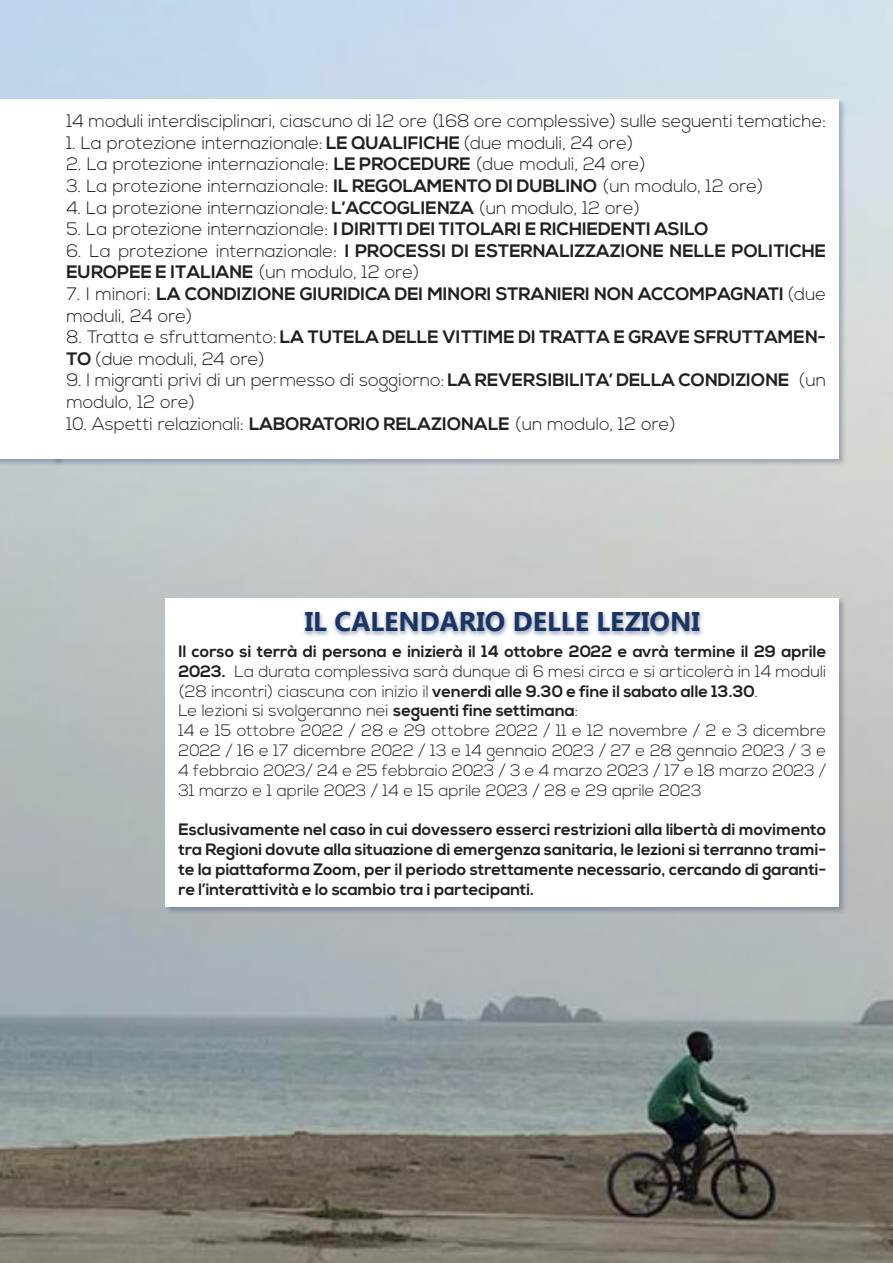
<style>
.page{position:relative;width:893px;height:1263px;background:#fff}
.page>*{position:absolute;margin:0;border:0;box-sizing:border-box;transform-origin:0 0}
.t1{font:700 27px "Ebrima";color:#1b3462}
.t2{font:300 18px/21.6px "Nexa";color:#231f20}
.t3{font:700 18px/21.6px "Nexa";color:#231f20}
.t4{font:700 16.5px/19.8px "Nexa";color:#231f20;text-align:justify}
.t5{font:300 16.5px/19.8px "Nexa";color:#231f20;text-align:justify}
.s1{font-weight:700}
.s2{font-weight:300}
</style>
<div class="page">
<img style="left:0;top:0;width:892px;height:1263px">
<div style="left:164px;top:597px;width:683px;height:318px;background:#1c3363;opacity:.3"></div>
<div style="left:166px;top:598px;width:673px;height:309px;background:#fff"></div>
<div style="left:302px;top:610px;width:403px;height:28px;background:#1c3363;opacity:.5"></div>
<div style="left:0;top:99px;width:58px;height:360px;background:#fff"></div>
<div style="left:52px;top:98px;width:794px;height:369px;background:#1c3363;opacity:.3"></div>
<div style="left:54px;top:99px;width:785px;height:360px;background:#fff"></div>
<p class="t2" style="left:66px;top:111px;width:761px">14 moduli interdisciplinari, ciascuno di 12 ore (168 ore complessive) sulle seguenti tematiche:</p>
<p class="t2" style="left:66px;top:133px;width:568px">1. La protezione internazionale: <span class="s1">LE QUALIFICHE</span> (due moduli, 24 ore)</p>
<p class="t2" style="left:66px;top:154px;width:581px">2. La protezione internazionale: <span class="s1">LE PROCEDURE</span> (due moduli, 24 ore)</p>
<p class="t2" style="left:66px;top:176px;width:699px">3. La protezione internazionale: <span class="s1">IL REGOLAMENTO DI DUBLINO</span> (un modulo, 12 ore)</p>
<p class="t2" style="left:66px;top:197px;width:575px">4. La protezione internazionale: <span class="s1">L’ACCOGLIENZA</span> (un modulo, 12 ore)</p>
<p class="t3" style="left:66px;top:219px;width:644px"><span class="s2">5. La protezione internazionale:</span> I DIRITTI DEI TITOLARI E RICHIEDENTI ASILO</p>
<p class="t3" style="left:66px;top:240px;width:761px"><span class="s2">6. La protezione internazionale:</span> I PROCESSI DI ESTERNALIZZAZIONE NELLE POLITICHE<br>EUROPEE E ITALIANE <span class="s2">(un modulo, 12 ore)</span></p>
<p class="t3" style="left:66px;top:284px;width:761px"><span class="s2">7. I minori:</span> LA CONDIZIONE GIURIDICA DEI MINORI STRANIERI NON ACCOMPAGNATI <span class="s2">(due moduli, 24 ore)</span></p>
<p class="t3" style="left:66px;top:327px;width:761px"><span class="s2">8. Tratta e sfruttamento:</span> LA TUTELA DELLE VITTIME DI TRATTA E GRAVE SFRUTTAMEN-<br>TO <span class="s2">(due moduli, 24 ore)</span></p>
<p class="t2" style="left:66px;top:370px;width:761px">9. I migranti privi di un permesso di soggiorno: <span class="s1">LA REVERSIBILITA’ DELLA CONDIZIONE</span> (un modulo, 12 ore)</p>
<p class="t2" style="left:66px;top:413px;width:611px">10. Aspetti relazionali: <span class="s1">LABORATORIO RELAZIONALE</span> (un modulo, 12 ore)</p>
<p class="t1" style="left:305px;top:600px;width:397px">IL CALENDARIO DELLE LEZIONI</p>
<p class="t4" style="left:178px;top:642px;width:649px">Il corso si terrà di persona e inizierà il 14 ottobre 2022 e avrà termine il 29 aprile 2023. <span class="s2">La durata complessiva sarà dunque di 6 mesi circa e si articolerà in 14 moduli (28 incontri) ciascuna con inizio il</span> venerdì alle 9.30 e fine il sabato alle 13.30<span class="s2">.</span></p>
<p class="t5" style="left:178px;top:701px;width:401px">Le lezioni si svolgeranno nei <span class="s1">seguenti fine settimana</span>:</p>
<p class="t5" style="left:178px;top:721px;width:649px">14 e 15 ottobre 2022 / 28 e 29 ottobre 2022 / 11 e 12 novembre / 2 e 3 dicembre 2022 / 16 e 17 dicembre 2022 / 13 e 14 gennaio 2023 / 27 e 28 gennaio 2023 / 3 e 4 febbraio 2023/ 24 e 25 febbraio 2023 / 3 e 4 marzo 2023 / 17 e 18 marzo 2023 / 31 marzo e 1 aprile 2023 / 14 e 15 aprile 2023 / 28 e 29 aprile 2023</p>
<p class="t4" style="left:178px;top:820px;width:649px">Esclusivamente nel caso in cui dovessero esserci restrizioni alla libertà di movimento tra Regioni dovute alla situazione di emergenza sanitaria, le lezioni si terranno trami&shy;te la piattaforma Zoom, per il periodo strettamente necessario, cercando di garanti&shy;re l’interattività e lo scambio tra i partecipanti.</p>
</div>
